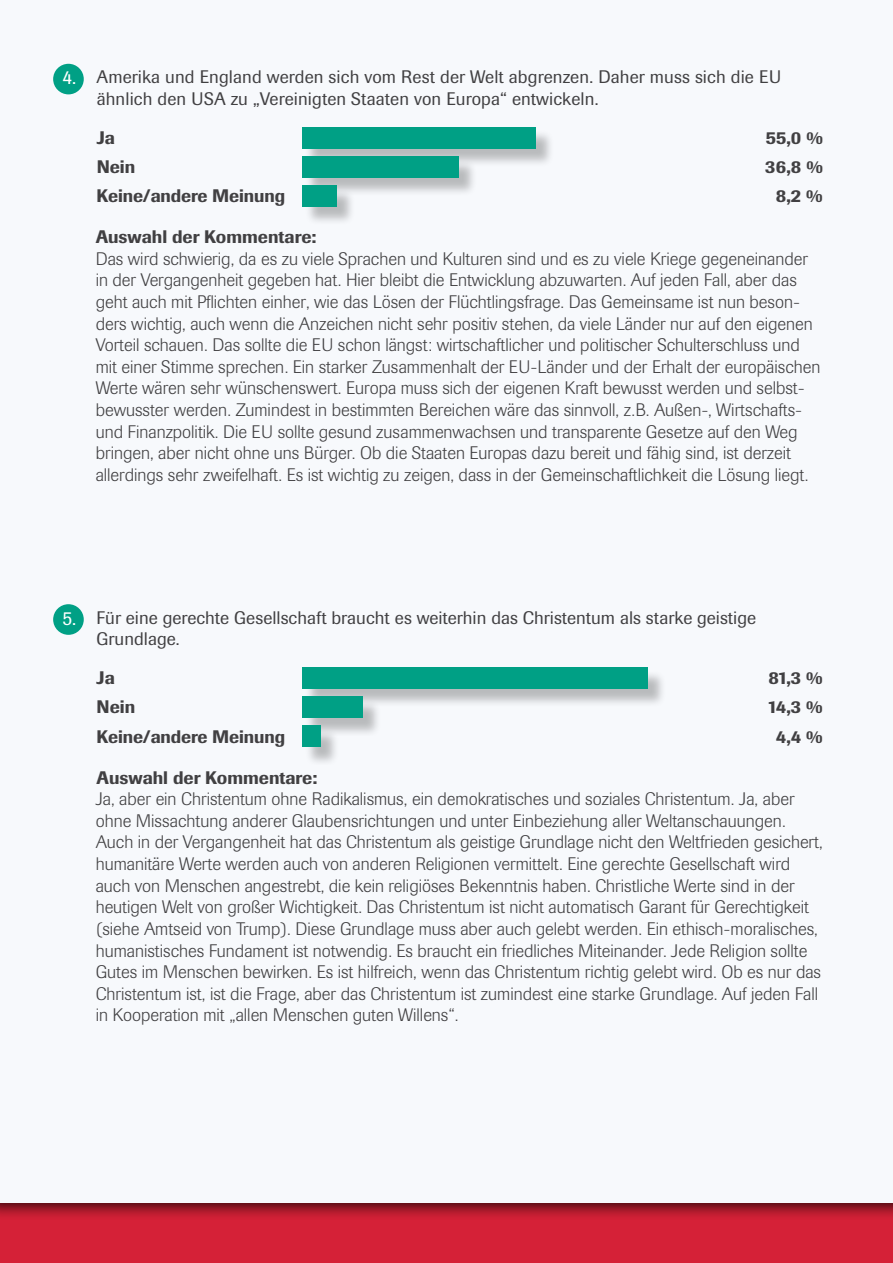
<style>
.page{position:relative;width:893px;height:1263px;background:#fff}
.page>*{position:absolute;margin:0;border:0;box-sizing:border-box;transform-origin:0 0}
.t1{font:19.5px "Berthold Imago BQ";color:#fff}
.t2{font:300 18px/21.6px "Berthold Imago BQ";color:#414042}
.t3{font:18px/21.6px "Berthold Imago BQ";letter-spacing:.005em;color:#414042}
.t4{font:500 18px "Berthold Imago BQ";color:#414042}
</style>
<div class="page">
<svg style="left:0;top:1203px;width:893px;height:60px;background:#c81e33"></svg>
<div style="left:0;top:0;width:893px;height:1203px;background:#f7f9fc"></div>
<div style="left:304px;top:669px;width:362px;height:38px;background:#000;opacity:.25"></div>
<div style="left:302px;top:667px;width:346px;height:22px;background:#00a085"></div>
<div style="left:304px;top:698px;width:77px;height:38px;background:#000;opacity:.25"></div>
<div style="left:302px;top:696px;width:61px;height:22px;background:#00a085"></div>
<div style="left:304px;top:727px;width:35px;height:38px;background:#000;opacity:.25"></div>
<div style="left:302px;top:725px;width:19px;height:22px;background:#00a085"></div>
<div style="left:53px;top:604px;width:31px;height:31px;background:#00a085;border-radius:50%"></div>
<div style="left:304px;top:129px;width:251px;height:38px;background:#000;opacity:.25"></div>
<div style="left:302px;top:127px;width:234px;height:21px;background:#00a085"></div>
<div style="left:304px;top:158px;width:173px;height:38px;background:#000;opacity:.25"></div>
<div style="left:302px;top:156px;width:156px;height:21px;background:#00a085"></div>
<div style="left:304px;top:187px;width:51px;height:38px;background:#000;opacity:.25"></div>
<div style="left:302px;top:185px;width:35px;height:21px;background:#00a085"></div>
<div style="left:53px;top:64px;width:31px;height:30px;background:#00a085;border-radius:50%"></div>
<p class="t1" style="left:62px;top:66px;width:15px">4.</p>
<p class="t3" style="left:97px;top:67px;width:686px">Amerika und England werden sich vom Rest der Welt abgrenzen. Daher muss sich die EU ähnlich den USA zu „Vereinigten Staaten von Europa“ entwickeln.</p>
<p class="t4" style="left:97px;top:127px;width:20px">Ja</p>
<p class="t4" style="left:765px;top:127px;width:59px">55,0 %</p>
<p class="t4" style="left:97px;top:156px;width:40px">Nein</p>
<p class="t4" style="left:765px;top:156px;width:59px">36,8 %</p>
<p class="t4" style="left:97px;top:185px;width:190px">Keine/andere Meinung</p>
<p class="t4" style="left:776px;top:185px;width:48px">8,2 %</p>
<p class="t4" style="left:96px;top:226px;width:222px">Auswahl der Kommentare:</p>
<p class="t2" style="left:96px;top:248px;width:726px">Das wird schwierig, da es zu viele Sprachen und Kulturen sind und es zu viele Kriege gegeneinander in der Vergangenheit gegeben hat. Hier bleibt die Entwicklung abzuwarten. Auf jeden Fall, aber das geht auch mit Pflichten einher, wie das Lösen der Flüchtlingsfrage. Das Gemeinsame ist nun beson&shy;ders wichtig, auch wenn die Anzeichen nicht sehr positiv stehen, da viele Länder nur auf den eigenen Vorteil schauen. Das sollte die EU schon längst: wirtschaftlicher und politischer Schulterschluss und mit einer Stimme sprechen. Ein starker Zusammenhalt der EU-Länder und der Erhalt der europäischen Werte wären sehr wünschenswert. Europa muss sich der eigenen Kraft bewusst werden und selbst&shy;bewusster werden. Zumindest in bestimmten Bereichen wäre das sinnvoll, z.B. Außen-, Wirtschafts&shy;und Finanzpolitik. Die EU sollte gesund zusammenwachsen und transparente Gesetze auf den Weg bringen, aber nicht ohne uns Bürger. Ob die Staaten Europas dazu bereit und fähig sind, ist derzeit allerdings sehr zweifelhaft. Es ist wichtig zu zeigen, dass in der Gemeinschaftlichkeit die Lösung liegt.</p>
<p class="t1" style="left:62px;top:606px;width:15px">5.</p>
<p class="t3" style="left:97px;top:607px;width:661px">Für eine gerechte Gesellschaft braucht es weiterhin das Christentum als starke geistige<br>Grundlage.</p>
<p class="t4" style="left:97px;top:667px;width:20px">Ja</p>
<p class="t4" style="left:768px;top:667px;width:56px">81,3 %</p>
<p class="t4" style="left:97px;top:696px;width:40px">Nein</p>
<p class="t4" style="left:767px;top:696px;width:57px">14,3 %</p>
<p class="t4" style="left:97px;top:725px;width:190px">Keine/andere Meinung</p>
<p class="t4" style="left:776px;top:725px;width:48px">4,4 %</p>
<p class="t4" style="left:97px;top:766px;width:222px">Auswahl der Kommentare:</p>
<p class="t2" style="left:96px;top:789px;width:729px">Ja, aber ein Christentum ohne Radikalismus, ein demokratisches und soziales Christentum. Ja, aber ohne Missachtung anderer Glaubensrichtungen und unter Einbeziehung aller Weltanschauungen.<br>Auch in der Vergangenheit hat das Christentum als geistige Grundlage nicht den Weltfrieden gesichert, humanitäre Werte werden auch von anderen Religionen vermittelt. Eine gerechte Gesellschaft wird auch von Menschen angestrebt, die kein religiöses Bekenntnis haben. Christliche Werte sind in der heutigen Welt von großer Wichtigkeit. Das Christentum ist nicht automatisch Garant für Gerechtigkeit (siehe Amtseid von Trump). Diese Grundlage muss aber auch gelebt werden. Ein ethisch-moralisches, humanistisches Fundament ist notwendig. Es braucht ein friedliches Miteinander. Jede Religion sollte Gutes im Menschen bewirken. Es ist hilfreich, wenn das Christentum richtig gelebt wird. Ob es nur das Christentum ist, ist die Frage, aber das Christentum ist zumindest eine starke Grundlage. Auf jeden Fall in Kooperation mit „allen Menschen guten Willens“.</p>
</div>
